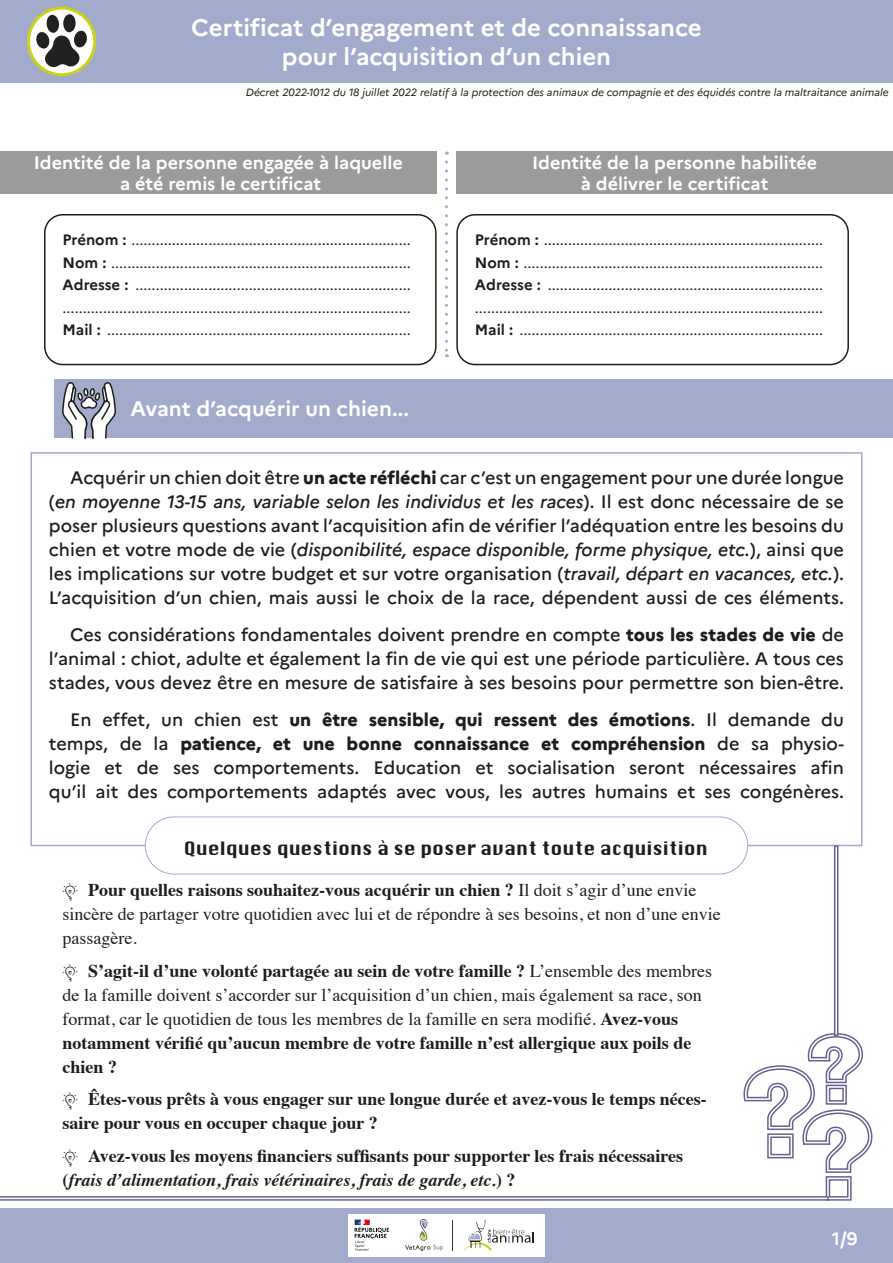
<style>
.page{position:relative;width:893px;height:1263px;background:#fff}
.page>*{position:absolute;margin:0;border:0;box-sizing:border-box;transform-origin:0 0}
.t1{font:700 24px "Marianne";color:#fff}
.marianne_titre{font:700 21px "Marianne";color:#fff}
.marianne_corps_de_te{font:500 18px/24px "Marianne";color:#1d1d1b;text-align:justify}
.t2{font:18px/24px "Times";color:#1d1d1b}
.t3{font:700 18px/24px "Times";color:#1d1d1b}
.marianne_corps_de_te-2{font:700 18px "Marianne";color:#fff}
.t4{font:18px "Krungthep";color:#1d1d1b}
.marianne_tabulation{font:15px "Marianne";color:#1d1d1b}
.t5{font:italic 10.5px "Marianne";color:#1d1d1b}
.s1{font-weight:700}
.s2{font-weight:800}
.s3{font-style:italic}
</style>
<div class="page">
<div style="left:0;top:1209px;width:893px;height:54px;background:#a2abcc"></div>
<div style="left:349px;top:1214px;width:195px;height:42px;background:#fff"></div>
<svg style="left:355px;top:1219px;width:34px;height:32px"></svg>
<img style="left:405px;top:1220px;width:37px;height:31px">
<svg style="left:464px;top:1219px;width:70px;height:32px"></svg>
<hr style="left:453px;top:1220px;width:1px;height:31px;background:#343336">
<div style="left:0;top:0;width:893px;height:83px;background:#a2abcc"></div>
<svg style="left:29px;top:8px;width:66px;height:67px"></svg>
<div style="left:27px;top:7px;width:69px;height:69px;border:3px solid #ccd218;border-radius:50%"></div>
<svg style="left:36px;top:14px;width:52px;height:54px;background:#8d8c85"></svg>
<div style="left:0;top:152px;width:437px;height:42px;background:#9c9a9b"></div>
<div style="left:456px;top:152px;width:437px;height:42px;background:#9c9a9b"></div>
<svg style="left:445px;top:162px;width:3px;height:195px"></svg>
<div style="left:44px;top:214px;width:393px;height:151px;border:2px solid #1d1d1b;border-radius:18px"></div>
<div style="left:54px;top:379px;width:839px;height:58px;background:#a2abcc"></div>
<svg style="left:61px;top:382px;width:56px;height:57px"></svg>
<div style="left:145px;top:816px;width:603px;height:58px;border:1px solid #a2abcc;border-radius:29px"></div>
<svg style="left:834px;top:845px;width:4px;height:182px"></svg>
<div style="left:456px;top:214px;width:393px;height:151px;border:2px solid #1d1d1b;border-radius:18px"></div>
<svg style="left:0;top:1027px;width:873px;height:174px"></svg>
<p class="t1" style="left:191px;top:13px;width:512px">Certificat d’engagement et de connaissance</p>
<p class="t1" style="left:282px;top:42px;width:331px">pour l’acquisition d’un chien</p>
<p class="t5" style="left:246px;top:85px;width:644px">Décret 2022-1012 du 18 juillet 2022 relatif à la protection des animaux de compagnie et des équidés contre la maltraitance animale</p>
<p class="marianne_corps_de_te-2" style="left:34px;top:151px;width:371px">Identité de la personne engagée à laquelle</p>
<p class="marianne_corps_de_te-2" style="left:120px;top:173px;width:203px">a été remis le certificat</p>
<p class="marianne_tabulation" style="left:63px;top:231px;width:350px"><span class="s1">Prénom :</span> .....................................................................</p>
<p class="marianne_tabulation" style="left:63px;top:253px;width:350px"><span class="s1">Nom :</span> ..........................................................................</p>
<p class="marianne_tabulation" style="left:63px;top:276px;width:350px"><span class="s1">Adresse :</span> ....................................................................</p>
<p class="marianne_tabulation" style="left:63px;top:298px;width:350px">......................................................................................</p>
<p class="marianne_tabulation" style="left:63px;top:321px;width:350px"><span class="s1">Mail :</span> ...........................................................................</p>
<p class="marianne_titre" style="left:131px;top:396px;width:280px">Avant d’acquérir un chien...</p>
<p class="marianne_corps_de_te-2" style="left:532px;top:151px;width:287px">Identité de la personne habilitée</p>
<p class="marianne_corps_de_te-2" style="left:581px;top:173px;width:189px">à délivrer le certificat</p>
<p class="marianne_tabulation" style="left:475px;top:231px;width:350px"><span class="s1">Prénom :</span> .....................................................................</p>
<p class="marianne_tabulation" style="left:475px;top:253px;width:350px"><span class="s1">Nom :</span> ..........................................................................</p>
<p class="marianne_tabulation" style="left:475px;top:276px;width:350px"><span class="s1">Adresse :</span> ....................................................................</p>
<p class="marianne_tabulation" style="left:475px;top:298px;width:350px">......................................................................................</p>
<p class="marianne_tabulation" style="left:475px;top:321px;width:350px"><span class="s1">Mail :</span> ...........................................................................</p>
<p class="marianne_corps_de_te" style="left:49px;top:466px;width:796px;text-indent:21px">Acquérir un chien doit être <span class="s2">un acte réfléchi</span> car c’est un engagement pour une durée longue (<span class="s3">en moyenne 13-15 ans, variable selon les individus et les races</span>). Il est donc nécessaire de se poser plusieurs questions avant l’acquisition afin de vérifier l’adéquation entre les besoins du chien et votre mode de vie (<span class="s3">disponibilité, espace disponible, forme physique, etc.</span>), ainsi que les implications sur votre budget et sur votre organisation (<span class="s3">travail, départ en vacances, etc.</span>).<br>L’acquisition d’un chien, mais aussi le choix de la race, dépendent aussi de ces éléments.</p>
<p class="marianne_corps_de_te" style="left:49px;top:622px;width:796px;text-indent:21px">Ces considérations fondamentales doivent prendre en compte <span class="s2">tous les stades de vie</span> de l’animal : chiot, adulte et également la fin de vie qui est une période particulière. A tous ces stades, vous devez être en mesure de satisfaire à ses besoins pour permettre son bien-être.</p>
<p class="marianne_corps_de_te" style="left:49px;top:707px;width:796px;text-indent:21px">En effet, un chien est <span class="s2">un être sensible, qui ressent des émotions</span>. Il demande du temps, de la <span class="s2">patience, et une bonne connaissance et compréhension</span> de sa physio&shy;logie et de ses comportements. Education et socialisation seront nécessaires afin qu’il ait des comportements adaptés avec vous, les autres humains et ses congénères.</p>
<p class="t4" style="left:184px;top:838px;width:526px">Quelques questions à se poser avant toute acquisition</p>
<p class="t2" style="left:63px;top:877px;width:660px;text-indent:26px"><span class="s1">Pour quelles raisons souhaitez-vous acquérir un chien ?</span> Il doit s’agir d’une envie sincère de partager votre quotidien avec lui et de répondre à ses besoins, et non d’une envie passagère.</p>
<p class="t2" style="left:63px;top:957px;width:651px;text-indent:26px"><span class="s1">S’agit-il d’une volonté partagée au sein de votre famille ?</span> L’ensemble des membres de la famille doivent s’accorder sur l’acquisition d’un chien, mais également sa race, son format, car le quotidien de tous les membres de la famille en sera modifié. <span class="s1">Avez-vous notamment vérifié qu’aucun membre de votre famille n’est allergique aux poils de chien ?</span></p>
<p class="t3" style="left:63px;top:1085px;width:646px;text-indent:26px">Êtes-vous prêts à vous engager sur une longue durée et avez-vous le temps néces&shy;saire pour vous en occuper chaque jour ?</p>
<p class="t3" style="left:63px;top:1142px;width:622px;text-indent:26px">Avez-vous les moyens financiers suffisants pour supporter les frais nécessaires (<span class="s3">frais d’alimentation, frais vétérinaires, frais de garde, etc.</span>) ?</p>
<p class="marianne_corps_de_te-2" style="left:832px;top:1228px;width:27px">1/9</p>
</div>
